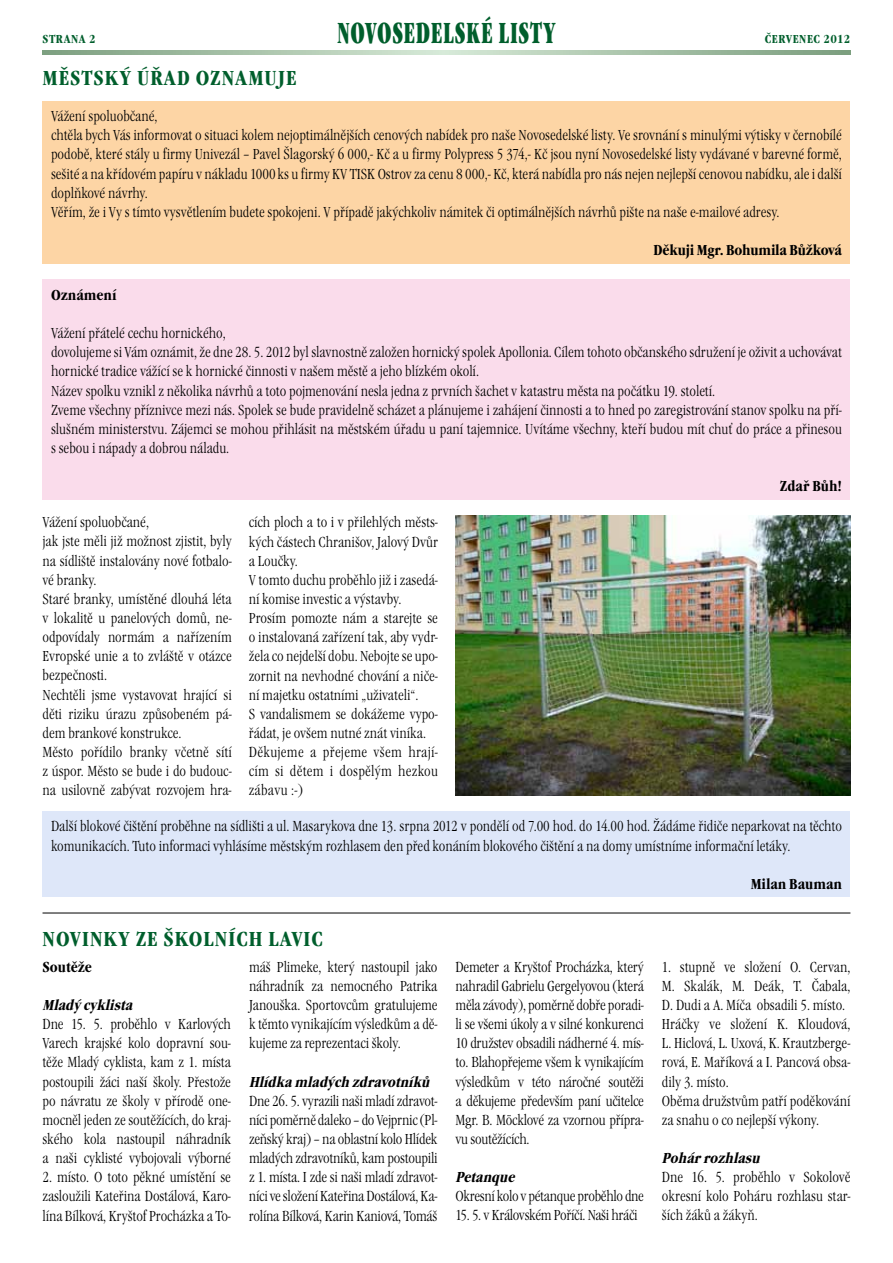
<style>
.page{position:relative;width:893px;height:1263px;background:#fff}
.page>*{position:absolute;margin:0;border:0;box-sizing:border-box;transform-origin:0 0}
.t1{font:30px "Garamond Itc TEE Ultr Cond";letter-spacing:.04em;color:#005e2c;scale:.73 1}
.t2{font:700 condensed 21px "Garamond Itc TEE";letter-spacing:.09em;color:#005e2c}
.t3{font:700 condensed 21px "Garamond Itc TEE";letter-spacing:.12em;color:#005e2c}
.t4{font:15px/19.2px "Garamond Itc TEE Ligh Cond";color:#000}
.t5{font:15px "Garamond Itc TEE Ligh Cond";letter-spacing:-.02em;color:#000}
.t6{font:700 condensed 15px "Garamond Itc TEE";color:#000}
.t7{font:italic 700 condensed 15px "Garamond Itc TEE";color:#000}
.t8{font:700 condensed 12px "Garamond Itc TEE";letter-spacing:.05em;color:#005e2c}
.t9{font:700 condensed 12px "Garamond Itc TEE";letter-spacing:.125em;color:#005e2c}
</style>
<div class="page">
<svg style="left:43px;top:50px;width:807px;height:4px;background:#a8c2a9"></svg>
<hr style="left:43px;top:913px;width:807px;height:1px;background:#000">
<div style="left:43px;top:101px;width:807px;height:163px;background:#fdd5a5"></div>
<div style="left:43px;top:279px;width:807px;height:221px;background:#fadceb"></div>
<div style="left:43px;top:811px;width:807px;height:86px;background:#dee7f9"></div>
<img style="left:455px;top:515px;width:395px;height:281px">
<p class="t9" style="left:43px;top:32px;width:55px">STRANA 2</p>
<h2 class="t3" style="left:43px;top:66px;width:256px">MĚSTSKÝ ÚŘAD OZNAMUJE</h2>
<h1 class="t1" style="left:337px;top:15px;width:300px">NOVOSEDELSKÉ LISTY</h1>
<p class="t8" style="left:765px;top:32px;width:87px">ČERVENEC 2012</p>
<p class="t4" style="left:51px;top:107px;width:792px">Vážení spoluobčané,<br>chtěla bych Vás informovat o situaci kolem nejoptimálnějších cenových nabídek pro naše Novosedelské listy. Ve srovnání s minulými výtisky v černobílé podobě, které stály u firmy Univezál – Pavel Šlagorský 6 000,- Kč a u firmy Polypress 5 374,- Kč jsou nyní Novosedelské listy vydávané v barevné formě, sešité a na křídovém papíru v nákladu 1000 ks u firmy KV TISK Ostrov za cenu 8 000,- Kč, která nabídla pro nás nejen nejlepší cenovou nabídku, ale i další doplňkové návrhy.<br>Věřím, že i Vy s tímto vysvětlením budete spokojeni. V případě jakýchkoliv námitek či optimálnějších návrhů pište na naše e-mailové adresy.</p>
<p class="t6" style="left:653px;top:242px;width:190px">DĚKUJI MGR. BOHUMILA BŮŽKOVÁ</p>
<p class="t6" style="left:51px;top:286px;width:67px">OZNÁMENÍ</p>
<p class="t4" style="left:51px;top:324px;width:792px">Vážení přátelé cechu hornického,<br>dovolujeme si Vám oznámit, že dne 28. 5. 2012 byl slavnostně založen hornický spolek Apollonia. Cílem tohoto občanského sdružení je oživit a uchovávat hornické tradice vážící se k hornické činnosti v našem městě a jeho blízkém okolí.<br>Název spolku vznikl z několika návrhů a toto pojmenování nesla jedna z prvních šachet v katastru města na počátku 19. století.<br>Zveme všechny příznivce mezi nás. Spolek se bude pravidelně scházet a plánujeme i zahájení činnosti a to hned po zaregistrování stanov spolku na pří&shy;slušném ministerstvu. Zájemci se mohou přihlásit na městském úřadu u paní tajemnice. Uvítáme všechny, kteří budou mít chuť do práce a přinesou s sebou i nápady a dobrou náladu.</p>
<p class="t6" style="left:780px;top:478px;width:64px">ZDAŘ BŮH!</p>
<p class="t4" style="left:43px;top:513px;width:191px">Vážení spoluobčané,<br>jak jste měli již možnost zjistit, byly na sídliště instalovány nové fotbalo&shy;vé branky.<br>Staré branky, umístěné dlouhá léta v lokalitě u panelových domů, ne&shy;odpovídaly normám a nařízením<br>Evropské unie a to zvláště v otázce bezpečnosti.<br>Nechtěli jsme vystavovat hrající si děti riziku úrazu způsobeném pá&shy;dem brankové konstrukce.<br>Město pořídilo branky včetně sítí z úspor. Město se bude i do budouc&shy;na usilovně zabývat rozvojem hra-</p>
<p class="t4" style="left:249px;top:513px;width:191px">cích ploch a to i v přilehlých městs&shy;kých částech Chranišov, Jalový Dvůr a Loučky.<br>V tomto duchu proběhlo již i zasedá&shy;ní komise investic a výstavby.<br>Prosím pomozte nám a starejte se o instalovaná zařízení tak, aby vydr&shy;žela co nejdelší dobu. Nebojte se upo&shy;zornit na nevhodné chování a niče&shy;ní majetku ostatními „uživateli“.<br>S vandalismem se dokážeme vypo&shy;řádat, je ovšem nutné znát viníka.<br>Děkujeme a přejeme všem hrají&shy;cím si dětem i dospělým hezkou zábavu :-)</p>
<p class="t4" style="left:51px;top:817px;width:792px">Další blokové čištění proběhne na sídlišti a ul. Masarykova dne 13. srpna 2012 v pondělí od 7.00 hod. do 14.00 hod. Žádáme řidiče neparkovat na těchto komunikacích. Tuto informaci vyhlásíme městským rozhlasem den před konáním blokového čištění a na domy umístníme informační letáky.</p>
<p class="t6" style="left:751px;top:875px;width:93px">MILAN BAUMAN</p>
<h2 class="t2" style="left:43px;top:927px;width:282px">NOVINKY ZE ŠKOLNÍCH LAVIC</h2>
<p class="t6" style="left:43px;top:958px;width:51px">SOUTĚŽE</p>
<p class="t7" style="left:43px;top:996px;width:95px">Mladý cyklista</p>
<p class="t4" style="left:43px;top:1015px;width:190px;text-align:justify">Dne 15. 5. proběhlo v Karlových Varech krajské kolo dopravní sou&shy;těže Mladý cyklista, kam z 1. místa postoupili žáci naší školy. Přestože po návratu ze školy v přírodě one&shy;mocněl jeden ze soutěžících, do kraj&shy;ského kola nastoupil náhradník a naši cyklisté vybojovali výborné</p>
<p class="t4" style="left:43px;top:1168px;width:190px;text-align:justify">2. místo. O toto pěkné umístění se zasloužili Kateřina Dostálová, Karo&shy;lína Bílková, Kryštof Procházka a To-</p>
<p class="t4" style="left:249px;top:957px;width:190px;text-align:justify">máš Plimeke, který nastoupil jako náhradník za nemocného Patrika Janouška. Sportovcům gratulujeme k těmto vynikajícím výsledkům a dě&shy;kujeme za reprezentaci školy.</p>
<p class="t7" style="left:249px;top:1073px;width:186px">Hlídka mladých zdravotníků</p>
<p class="t4" style="left:249px;top:1091px;width:190px;text-align:justify">Dne 26. 5. vyrazili naši mladí zdravot&shy;níci poměrně daleko – do Vejprnic (Pl&shy;zeňský kraj) – na oblastní kolo Hlídek mladých zdravotníků, kam postoupili z 1. místa. I zde si naši mladí zdravot&shy;níci vesložení Kateřina Dostálová, Ka&shy;rolína Bílková, Karin Kaniová, Tomáš</p>
<p class="t4" style="left:455px;top:957px;width:190px;text-align:justify">Demeter a Kryštof Procházka, který nahradil Gabrielu Gergelyovou (která měla závody), poměrně dobře poradi&shy;li se všemi úkoly a v silné konkurenci 10 družstev obsadili nádherné 4. mís&shy;to. Blahopřejeme všem k vynikajícím výsledkům v této náročné soutěži a děkujeme především paní učitelce Mgr. B. Möcklové za vzornou přípra&shy;vu soutěžících.</p>
<p class="t7" style="left:455px;top:1168px;width:64px">Petanque</p>
<p class="t5" style="left:455px;top:1188px;width:190px">Okresní kolo v pétanque proběhlo dne</p>
<p class="t5" style="left:455px;top:1207px;width:184px">15. 5. v Královském Poříčí. Naši hráči</p>
<p class="t4" style="left:662px;top:957px;width:190px">1. stupně ve složení O. Cervan,<br>M. Skalák, M. Deák, T. Čabala,<br>D. Dudi a A. Míča obsadili 5. místo.<br>Hráčky ve složení K. Kloudová,<br>L. Hiclová, L. Uxová, K. Krautzberge&shy;rová, E. Maříková a I. Pancová obsa&shy;dily 3. místo.<br>Oběma družstvům patří poděkování za snahu o co nejlepší výkony.</p>
<p class="t7" style="left:662px;top:1149px;width:103px">Pohár rozhlasu</p>
<p class="t4" style="left:662px;top:1168px;width:190px;text-align:justify">Dne 16. 5. proběhlo v Sokolově okresní kolo Poháru rozhlasu star&shy;ších žáků a žákyň.</p>
</div>
